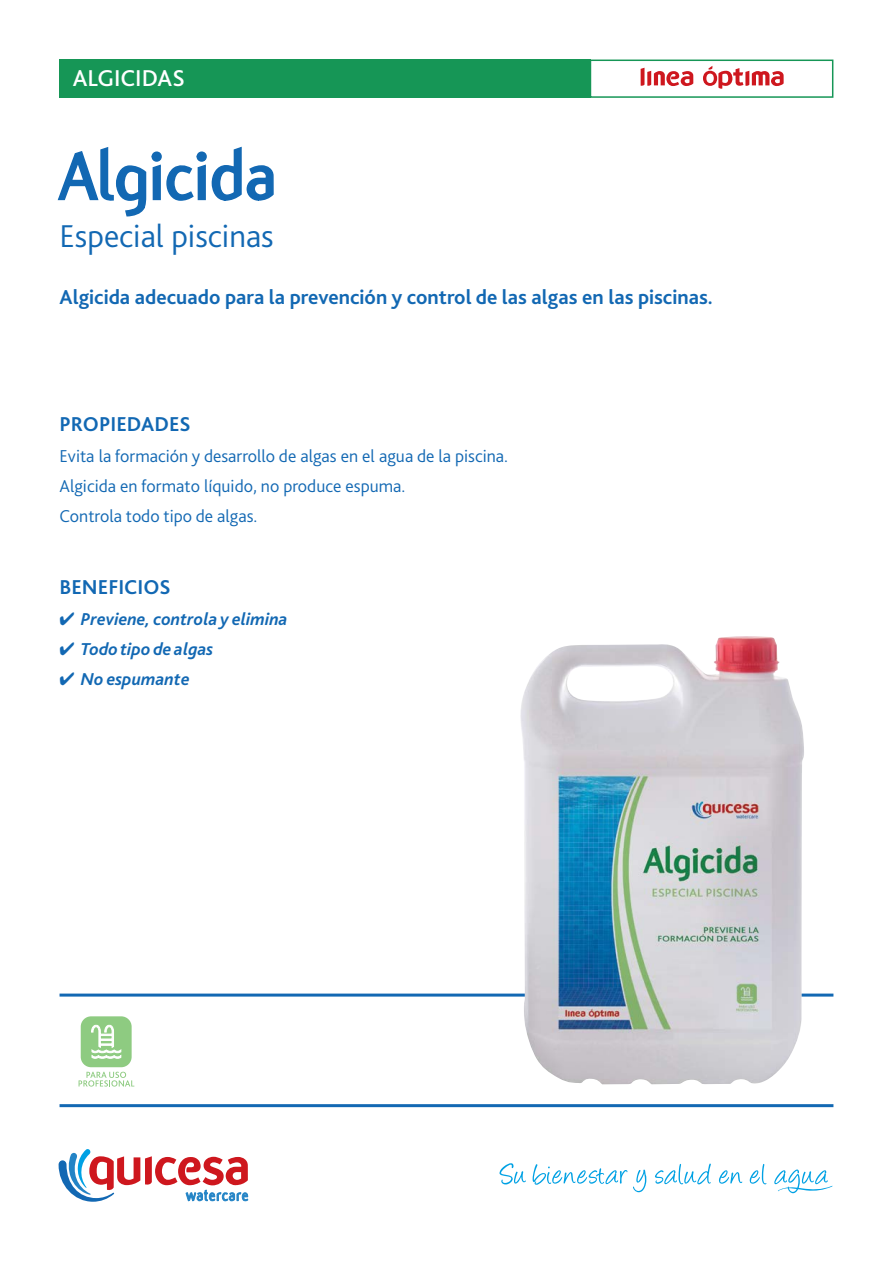
<style>
.page{position:relative;width:893px;height:1263px;background:#fff}
.page>*{position:absolute;margin:0;border:0;box-sizing:border-box;transform-origin:0 0}
.t1{font:700 72px "Flux";color:#1268b3}
.t2{font:300 33px "Bliss 2";color:#1268b3}
.t3{font:500 24px "Bliss 2";color:#fff}
.t4{font:700 21px "Bliss 2";color:#1268b3}
.t5{font:300 18px/30.3px "Bliss 2";color:#1268b3}
.t6{font:italic 700 18px "Bliss 2";color:#1268b3}
</style>
<div class="page">
<svg style="left:57px;top:146px;width:217px;height:71px"></svg>
<hr style="left:60px;top:1104px;width:773px;height:3px;background:#1268b3">
<hr style="left:60px;top:993px;width:773px;height:3px;background:#1268b3">
<svg style="left:79px;top:1072px;width:55px;height:14px"></svg>
<div style="left:81px;top:1016px;width:51px;height:51px;background:#8ecb81;border-radius:10px"></div>
<svg style="left:91px;top:1024px;width:31px;height:35px"></svg>
<img style="left:517px;top:636px;width:287px;height:448px">
<div style="left:59px;top:60px;width:532px;height:38px;background:#169656"></div>
<svg style="left:59px;top:1149px;width:190px;height:53px"></svg>
<svg style="left:500px;top:1163px;width:26px;height:21px"></svg>
<svg style="left:533px;top:1164px;width:94px;height:21px"></svg>
<svg style="left:633px;top:1169px;width:13px;height:23px"></svg>
<svg style="left:655px;top:1163px;width:56px;height:21px"></svg>
<svg style="left:719px;top:1170px;width:23px;height:14px"></svg>
<svg style="left:750px;top:1164px;width:16px;height:20px"></svg>
<svg style="left:774px;top:1169px;width:59px;height:24px"></svg>
<div style="left:590px;top:60px;width:243px;height:38px;background:#fff;border:2px solid #169656"></div>
<svg style="left:641px;top:68px;width:52px;height:18px"></svg>
<svg style="left:703px;top:66px;width:81px;height:23px"></svg>
<h3 class="t3" style="left:73px;top:64px;width:114px">ALGICIDAS</h3>
<h1 class="t1" style="left:60px;top:136px;width:218px">Algicida</h1>
<h2 class="t2" style="left:60px;top:215px;width:216px">Especial piscinas</h2>
<p class="t4" style="left:60px;top:284px;width:655px">Algicida adecuado para la prevención y control de las algas en las piscinas.</p>
<p class="t4" style="left:60px;top:411px;width:133px">PROPIEDADES</p>
<p class="t5" style="left:60px;top:440px;width:450px">Evita la formación y desarrollo de algas en el agua de la piscina.<br>Algicida en formato líquido, no produce espuma.<br>Controla todo tipo de algas.</p>
<p class="t4" style="left:60px;top:574px;width:113px">BENEFICIOS</p>
<p class="t6" style="left:60px;top:607px;width:230px">✔ Previene, controla y elimina</p>
<p class="t6" style="left:60px;top:638px;width:155px">✔ Todo tipo de algas</p>
<p class="t6" style="left:60px;top:668px;width:132px">✔ No espumante</p>
</div>
